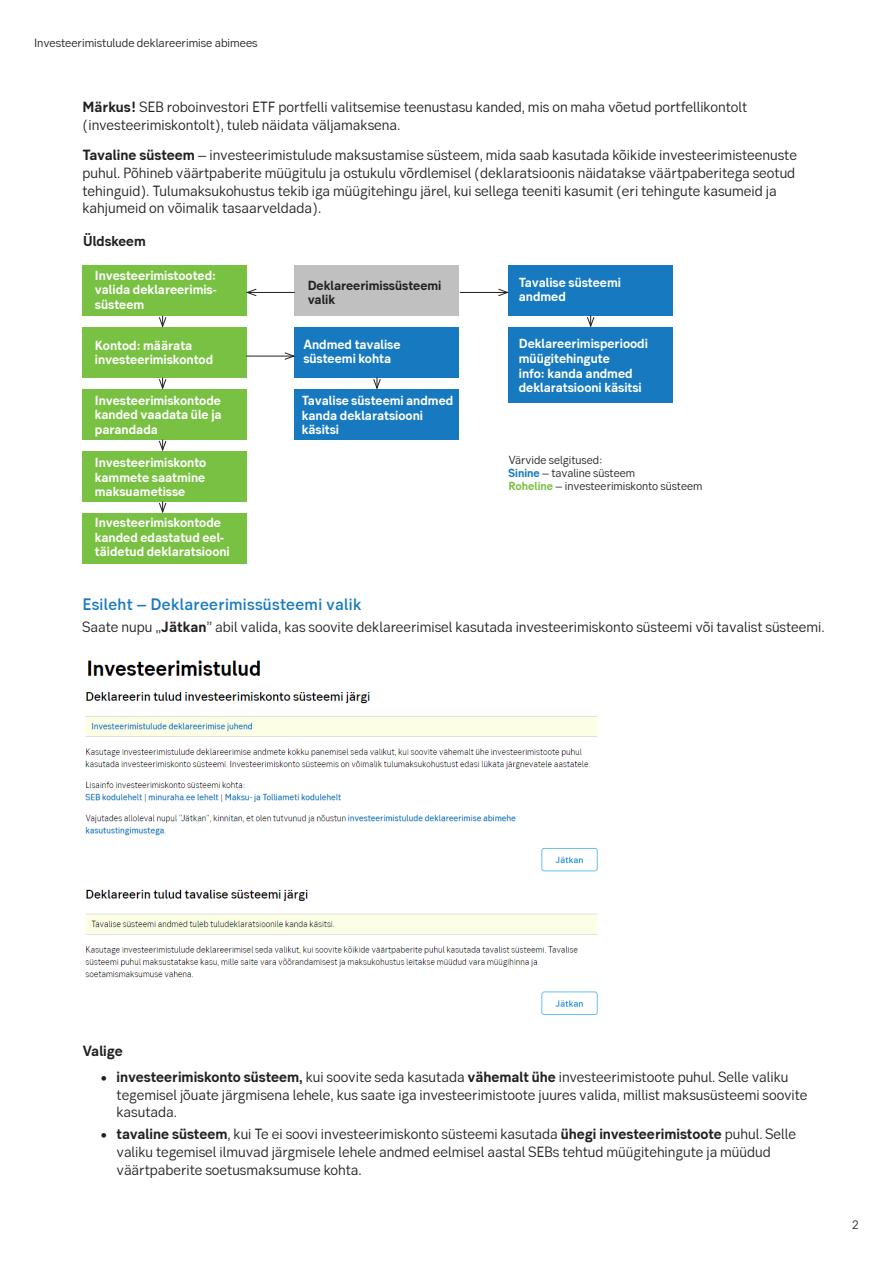
<style>
.page{position:relative;width:893px;height:1263px;background:#fff}
.page>*{position:absolute;margin:0;border:0;box-sizing:border-box;transform-origin:0 0}
.Pealkiri2{font:500 16.5px "SEB Sans Serif";letter-spacing:.02em;color:#177ac0}
.Body_tekst_10_12_lep{font:14.7px/17.7px "SEB Sans Serif";color:#231f20}
.Body_tekst_10_12_lep-2{font:700 14.7px "SEB Sans Serif";color:#231f20}
.bold{font:700 14.25px "SEB Sans Serif";color:#231f20}
.Body_tekst_10_12_lep-3{font:700 13.05px/14.5px "SEB Sans Serif";color:#fff}
.Body_tekst_10_12_lep-4{font:700 13.05px/14.5px "SEB Sans Serif";color:#231f20}
.t1{font:12px "SEB Sans Serif";color:#231f20}
.Body_tekst_10_12_lep-5{font:11.7px "SEB Sans Serif";color:#231f20}
.s1{font-weight:700}
.s2{font-weight:700;color:#177ac0}
.s3{font-weight:700;color:#79c142}
</style>
<div class="page">
<img style="left:85px;top:692px;width:513px;height:323px">
<div style="left:82px;top:265px;width:164px;height:51px;background:#79c142"></div>
<div style="left:295px;top:265px;width:164px;height:51px;background:#c0c0c0"></div>
<div style="left:509px;top:265px;width:164px;height:51px;background:#177ac0"></div>
<div style="left:82px;top:327px;width:164px;height:51px;background:#79c142"></div>
<div style="left:509px;top:327px;width:164px;height:75px;background:#177ac0"></div>
<div style="left:82px;top:389px;width:164px;height:51px;background:#79c142"></div>
<div style="left:295px;top:327px;width:164px;height:51px;background:#177ac0"></div>
<div style="left:82px;top:451px;width:164px;height:50px;background:#79c142"></div>
<div style="left:82px;top:513px;width:164px;height:50px;background:#79c142"></div>
<div style="left:295px;top:389px;width:164px;height:51px;background:#177ac0"></div>
<hr style="left:247px;top:292px;width:48px;height:1px;background:#231f20">
<svg style="left:246px;top:288px;width:11px;height:9px"></svg>
<hr style="left:246px;top:356px;width:48px;height:1px;background:#231f20">
<svg style="left:284px;top:352px;width:11px;height:8px"></svg>
<hr style="left:460px;top:292px;width:47px;height:1px;background:#231f20">
<svg style="left:497px;top:288px;width:12px;height:9px"></svg>
<svg style="left:159px;top:316px;width:8px;height:12px"></svg>
<svg style="left:159px;top:378px;width:8px;height:12px"></svg>
<svg style="left:159px;top:439px;width:8px;height:13px"></svg>
<svg style="left:158px;top:501px;width:9px;height:13px"></svg>
<svg style="left:373px;top:377px;width:8px;height:13px"></svg>
<svg style="left:587px;top:315px;width:8px;height:13px"></svg>
<img style="left:88px;top:660px;width:172px;height:16px">
<p class="t1" style="left:34px;top:36px;width:225px">Investeerimistulude deklareerimise abimees</p>
<p class="Body_tekst_10_12_lep" style="left:83px;top:98px;width:666px"><span class="s1">Märkus!</span> SEB roboinvestori ETF portfelli valitsemise teenustasu kanded, mis on maha võetud portfellikontolt (investeerimiskontolt), tuleb näidata väljamaksena.</p>
<p class="Body_tekst_10_12_lep" style="left:83px;top:146px;width:716px"><span class="s1">Tavaline süsteem</span> – investeerimistulude maksustamise süsteem, mida saab kasutada kõikide investeerimisteenuste puhul. Põhineb väärtpaberite müügitulu ja ostukulu võrdlemisel (deklaratsioonis näidatakse väärtpaberitega seotud tehinguid). Tulumaksukohustus tekib iga müügitehingu järel, kui sellega teeniti kasumit (eri tehingute kasumeid ja kahjumeid on võimalik tasaarveldada).</p>
<p class="bold" style="left:83px;top:232px;width:64px">Üldskeem</p>
<p class="Body_tekst_10_12_lep-3" style="left:95px;top:268px;width:123px;text-align:justify">Investeerimistooted: valida deklareerimis&shy;süsteem</p>
<p class="Body_tekst_10_12_lep-4" style="left:308px;top:278px;width:135px">Deklareerimissüsteemi valik</p>
<p class="Body_tekst_10_12_lep-3" style="left:303px;top:337px;width:99px">Andmed tavalise süsteemi kohta</p>
<p class="Body_tekst_10_12_lep-3" style="left:95px;top:338px;width:120px">Kontod: määrata investeerimiskontod</p>
<p class="Body_tekst_10_12_lep-3" style="left:95px;top:393px;width:128px;text-align:justify">Investeerimiskontode kanded vaadata üle ja parandada</p>
<p class="Body_tekst_10_12_lep-3" style="left:95px;top:455px;width:113px;text-align:justify">Investeerimiskonto kammete saatmine maksuametisse</p>
<p class="Body_tekst_10_12_lep-3" style="left:95px;top:515px;width:136px">Investeerimiskontode kanded edastatud eel&shy;täidetud deklaratsiooni</p>
<p class="Body_tekst_10_12_lep-3" style="left:302px;top:393px;width:153px">Tavalise süsteemi andmed kanda deklaratsiooni käsitsi</p>
<p class="Body_tekst_10_12_lep-3" style="left:519px;top:275px;width:104px">Tavalise süsteemi andmed</p>
<p class="Body_tekst_10_12_lep-3" style="left:519px;top:336px;width:131px">Deklareerimisperioodi müügitehingute<br>info: kanda andmed deklaratsiooni käsitsi</p>
<p class="Body_tekst_10_12_lep-5" style="left:509px;top:453px;width:96px">Värvide selgitused:</p>
<p class="Body_tekst_10_12_lep-5" style="left:509px;top:466px;width:128px"><span class="s2">Sinine</span> – tavaline süsteem</p>
<p class="Body_tekst_10_12_lep-5" style="left:509px;top:479px;width:195px"><span class="s3">Roheline</span> – investeerimiskonto süsteem</p>
<p class="Pealkiri2" style="left:83px;top:594px;width:280px">Esileht – Deklareerimissüsteemi valik</p>
<p class="Body_tekst_10_12_lep" style="left:83px;top:617px;width:744px">Saate nupu „<span class="s1">Jätkan</span>” abil valida, kas soovite deklareerimisel kasutada investeerimiskonto süsteemi või tavalist süsteemi.</p>
<p class="Body_tekst_10_12_lep-2" style="left:83px;top:1042px;width:42px">Valige</p>
<p class="Body_tekst_10_12_lep" style="left:117px;top:1068px;width:692px;text-indent:-17px"><span class="s1">• investeerimiskonto süsteem,</span> kui soovite seda kasutada <span class="s1">vähemalt ühe</span> investeerimistoote puhul. Selle valiku tegemisel jõuate järgmisena lehele, kus saate iga investeerimistoote juures valida, millist maksusüsteemi soovite kasutada.</p>
<p class="Body_tekst_10_12_lep" style="left:117px;top:1125px;width:681px;text-indent:-17px"><span class="s1">• tavaline süsteem</span>, kui Te ei soovi investeerimiskonto süsteemi kasutada <span class="s1">ühegi investeerimistoote</span> puhul. Selle valiku tegemisel ilmuvad järgmisele lehele andmed eelmisel aastal SEBs tehtud müügitehingute ja müüdud väärtpaberite soetusmaksumuse kohta.</p>
<p class="t1" style="left:852px;top:1218px;width:9px">2</p>
</div>
